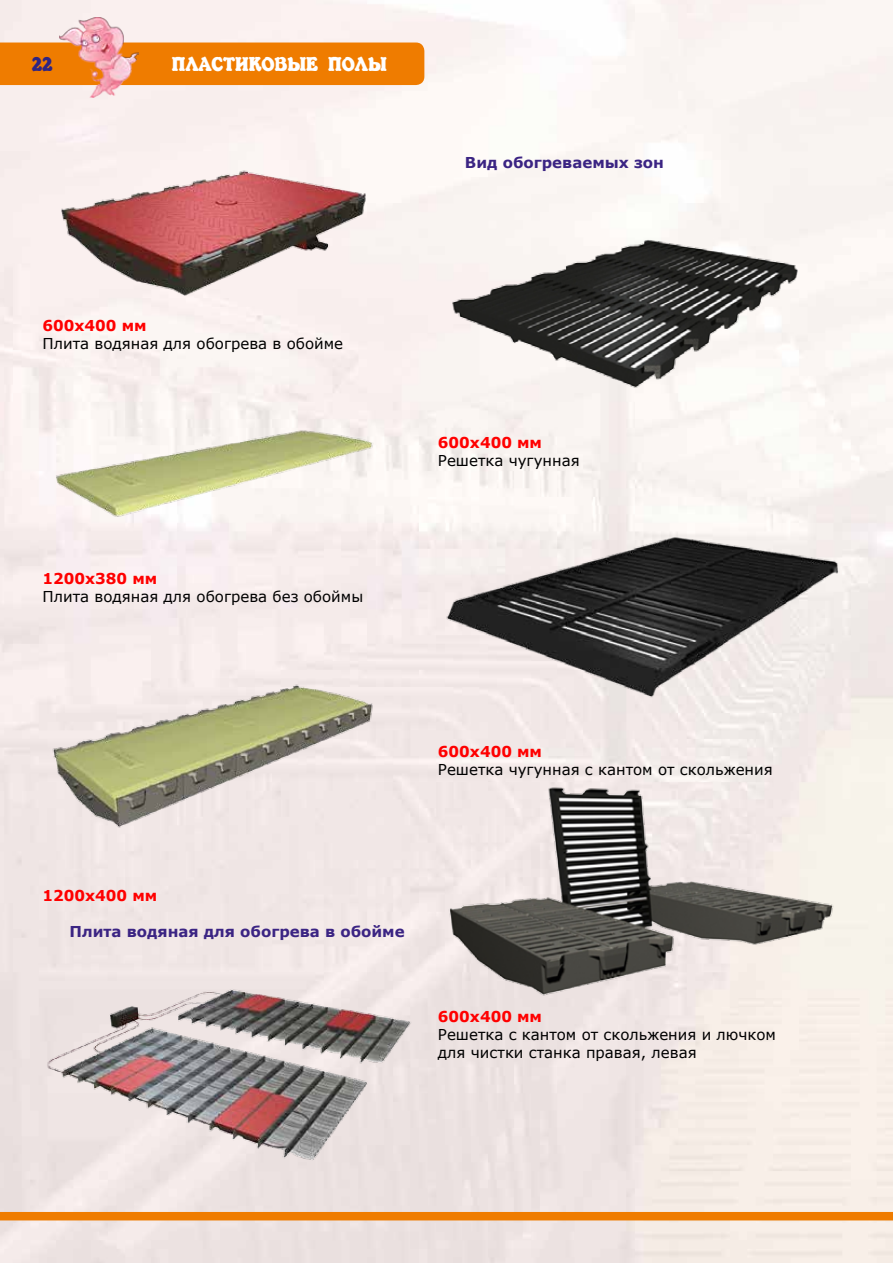
<style>
.page{position:relative;width:893px;height:1263px;background:#fff}
.page>*{position:absolute;margin:0;border:0;box-sizing:border-box;transform-origin:0 0}
.t1{font:100 21px "Kabarett Simple";color:#fff}
.t2{font:100 21px "Kabarett Simple";color:#2f2483}
.t3{font:15px/18px "Verdana";color:#000}
.t4{font:700 15px "Verdana";color:#f00}
.t5{font:700 15px "Verdana";color:#3b2483}
</style>
<div class="page">
<div style="left:0;top:1212px;width:893px;height:8px;background:#ef7c00"></div>
<div style="left:0;top:43px;width:424px;height:42px;background:#ef7c00"></div>
<img style="left:60px;top:17px;width:79px;height:81px">
<img style="left:47px;top:151px;width:333px;height:158px">
<img style="left:43px;top:374px;width:338px;height:188px">
<img style="left:43px;top:605px;width:336px;height:275px">
<img style="left:43px;top:941px;width:377px;height:224px">
<img style="left:438px;top:171px;width:373px;height:235px">
<img style="left:438px;top:469px;width:412px;height:267px">
<img style="left:438px;top:784px;width:404px;height:217px">
<h1 class="t2" style="left:32px;top:53px;width:22px">22</h1>
<h1 class="t1" style="left:172px;top:53px;width:28px">Пластико</h1>
<h1 class="t1" style="left:275px;top:53px;width:70px">вые полы</h1>
<p class="t5" style="left:465px;top:153px;width:200px">Вид обогреваемых зон</p>
<p class="t4" style="left:43px;top:316px;width:106px">600x400 мм</p>
<p class="t3" style="left:43px;top:334px;width:302px">Плита водяная для обогрева в обойме</p>
<p class="t4" style="left:43px;top:569px;width:116px">1200x380 мм</p>
<p class="t3" style="left:43px;top:587px;width:322px">Плита водяная для обогрева без обоймы</p>
<p class="t4" style="left:438px;top:432px;width:106px">600x400 мм</p>
<p class="t3" style="left:438px;top:451px;width:143px">Решетка чугунная</p>
<p class="t4" style="left:438px;top:742px;width:106px">600x400 мм</p>
<p class="t3" style="left:438px;top:760px;width:336px">Решетка чугунная с кантом от скольжения</p>
<p class="t4" style="left:43px;top:886px;width:116px">1200x400 мм</p>
<p class="t5" style="left:70px;top:922px;width:337px">Плита водяная для обогрева в обойме</p>
<p class="t4" style="left:438px;top:1007px;width:106px">600x400 мм</p>
<p class="t3" style="left:438px;top:1025px;width:340px">Решетка с кантом от скольжения и лючком для чистки станка правая, левая</p>
</div>
